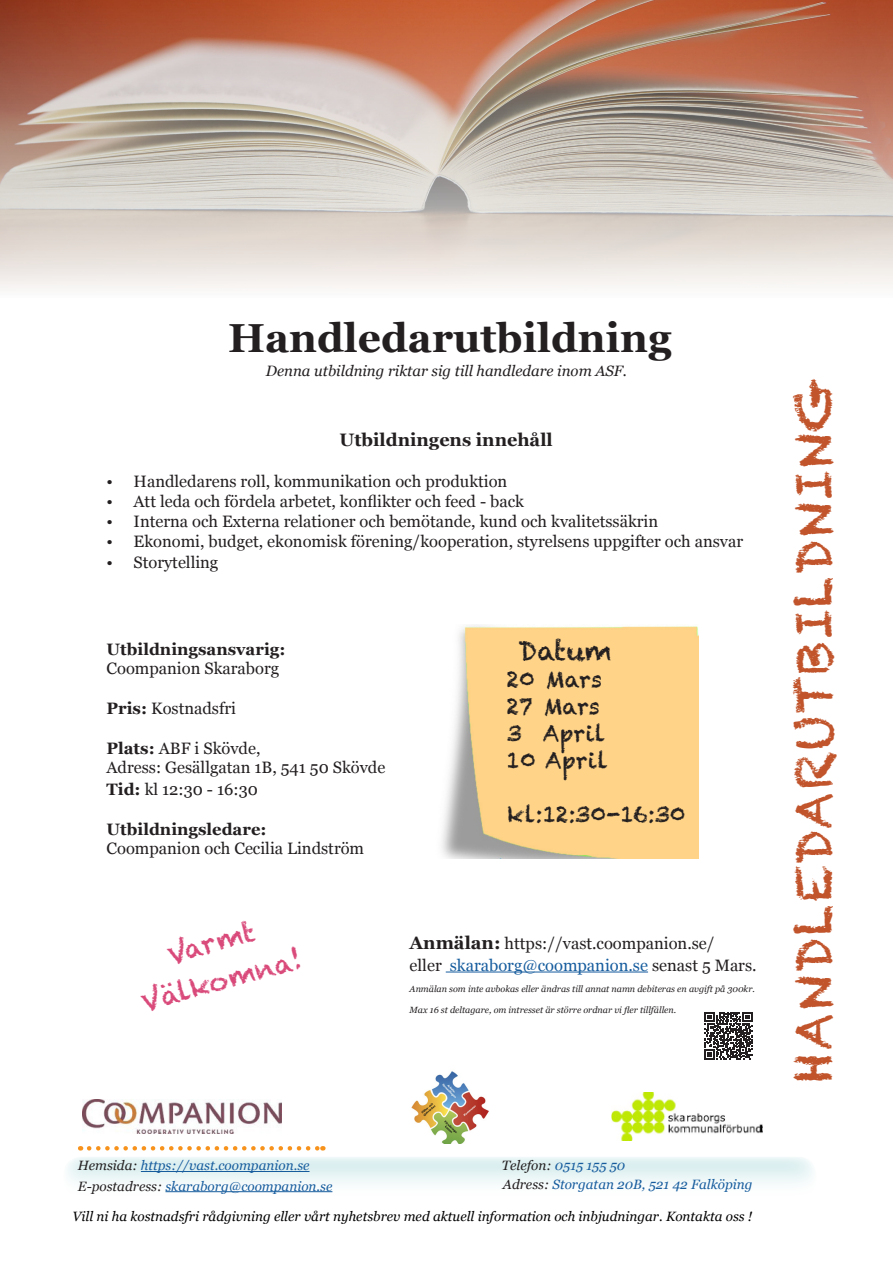
<style>
.page{position:relative;width:893px;height:1263px;background:#fff}
.page>*{position:absolute;margin:0;border:0;box-sizing:border-box;transform-origin:0 0}
.t1{font:49.5px "Chalkduster";letter-spacing:.04em;color:#c1542b}
.t2{font:700 40.5px "Georgia";color:#231f20}
.t3{font:27px "Chalkduster";color:#d94a7b}
.t4{font:27px "Chalkduster";letter-spacing:-.01em;color:#231f20}
.t5{font:22.5px "Chalkduster";color:#231f20}
.t6{font:700 18px "Georgia";color:#231f20}
.t7{font:16.5px "Georgia";color:#231f20}
.t8{font:16.5px "Georgia";color:#175d9e}
.t9{font:700 16.5px "Georgia";color:#231f20}
.t10{font:italic 15px "Georgia";color:#231f20}
.t11{font:italic 13.5px "Georgia";color:#175d9e}
.t12{font:italic 13.5px "Georgia";color:#000}
.t13{font:italic 9px "Georgia";color:#231f20}
.s1{font-weight:700}
.s2{font-weight:700;font-size:18px}
.s3{color:#231f20}
</style>
<div class="page">
<div style="left:64px;top:1157px;width:752px;height:41px;background:linear-gradient(to bottom,#d8edee,#fff);border-radius:18px"></div>
<hr style="left:141px;top:1171px;width:169px;height:1px;background:#175d9e">
<hr style="left:165px;top:1191px;width:167px;height:1px;background:#175d9e">
<svg style="left:89px;top:1146px;width:234px;height:4px"></svg>
<img style="left:83px;top:1100px;width:198px;height:34px">
<img style="left:0;top:0;width:893px;height:289px">
<hr style="left:446px;top:972px;width:202px;height:1px;background:#175d9e">
<img style="left:411px;top:1071px;width:78px;height:72px">
<img style="left:611px;top:1093px;width:151px;height:48px">
<img style="left:441px;top:625px;width:257px;height:234px">
<svg style="left:705px;top:1012px;width:47px;height:47px"></svg>
<p class="t2" style="left:228px;top:307px;width:445px">Handledarutbildning</p>
<p class="t10" style="left:266px;top:360px;width:363px">Denna utbildning riktar sig till handledare inom ASF.</p>
<p class="t6" style="left:339px;top:426px;width:215px">Utbildningens innehåll</p>
<p class="t7" style="left:107px;top:470px;width:402px">• Handledarens roll, kommunikation och produktion</p>
<p class="t7" style="left:107px;top:489px;width:419px">• Att leda och fördela arbetet, konflikter och feed - back</p>
<p class="t7" style="left:107px;top:509px;width:553px">• Interna och Externa relationer och bemötande, kund och kvalitetssäkrin</p>
<p class="t7" style="left:107px;top:529px;width:638px">• Ekonomi, budget, ekonomisk förening/kooperation, styrelsens uppgifter och ansvar</p>
<p class="t7" style="left:107px;top:551px;width:113px">• Storytelling</p>
<p class="t9" style="left:107px;top:636px;width:180px">Utbildningsansvarig:</p>
<p class="t7" style="left:107px;top:657px;width:174px">Coompanion Skaraborg</p>
<p class="t7" style="left:107px;top:696px;width:131px"><span class="s1">Pris:</span> Kostnadsfri</p>
<p class="t7" style="left:107px;top:736px;width:155px"><span class="s1">Plats:</span> ABF i Skövde,</p>
<p class="t7" style="left:107px;top:756px;width:280px">Adress: Gesällgatan 1B, 541 50 Skövde</p>
<p class="t7" style="left:107px;top:777px;width:153px"><span class="s1">Tid:</span> kl 12:30 - 16:30</p>
<p class="t9" style="left:107px;top:816px;width:161px">Utbildningsledare:</p>
<p class="t7" style="left:107px;top:837px;width:259px">Coompanion och Cecilia Lindström</p>
<p class="t4" style="left:518px;top:634px;width:95px">Datum</p>
<p class="t5" style="left:507px;top:665px;width:97px">20 Mars</p>
<p class="t5" style="left:507px;top:692px;width:95px">27 Mars</p>
<p class="t5" style="left:507px;top:719px;width:100px">3 April</p>
<p class="t5" style="left:507px;top:746px;width:103px">10 April</p>
<p class="t5" style="left:507px;top:800px;width:180px">kl:12:30-16:30</p>
<p class="t3" style="left:164px;top:940px;width:91px;rotate:-16deg">Varmt</p>
<p class="t3" style="left:138px;top:988px;width:167px;rotate:-16deg">Välkomna!</p>
<p class="t7" style="left:410px;top:931px;width:307px"><span class="s2">Anmälan:</span> https://vast.coompanion.se/</p>
<p class="t8" style="left:410px;top:953px;width:349px"><span class="s3">eller</span> skaraborg@coompanion.se <span class="s3">senast 5 Mars.</span></p>
<p class="t13" style="left:410px;top:982px;width:347px">Anmälan som inte avbokas eller ändras till annat namn debiteras en avgift på 300kr.</p>
<p class="t13" style="left:410px;top:1003px;width:268px">Max 16 st deltagare, om intresset är större ordnar vi fler tillfällen.</p>
<p class="t11" style="left:78px;top:1156px;width:233px"><span class="s3">Hemsida:</span> https://vast.coompanion.se</p>
<p class="t11" style="left:78px;top:1176px;width:256px"><span class="s3">E-postadress:</span> skaraborg@coompanion.se</p>
<p class="t11" style="left:502px;top:1156px;width:125px"><span class="s3">Telefon:</span> 0515 155 50</p>
<p class="t11" style="left:503px;top:1175px;width:251px"><span class="s3">Adress:</span> Storgatan 20B, 521 42 Falköping</p>
<p class="t12" style="left:73px;top:1206px;width:681px">Vill ni ha kostnadsfri rådgivning eller vårt nyhetsbrev med aktuell information och inbjudningar. Kontakta oss !</p>
<p class="t1" style="left:785px;top:1082px;width:707px;rotate:-90deg">HANDLEDARUTBILDNING</p>
</div>
